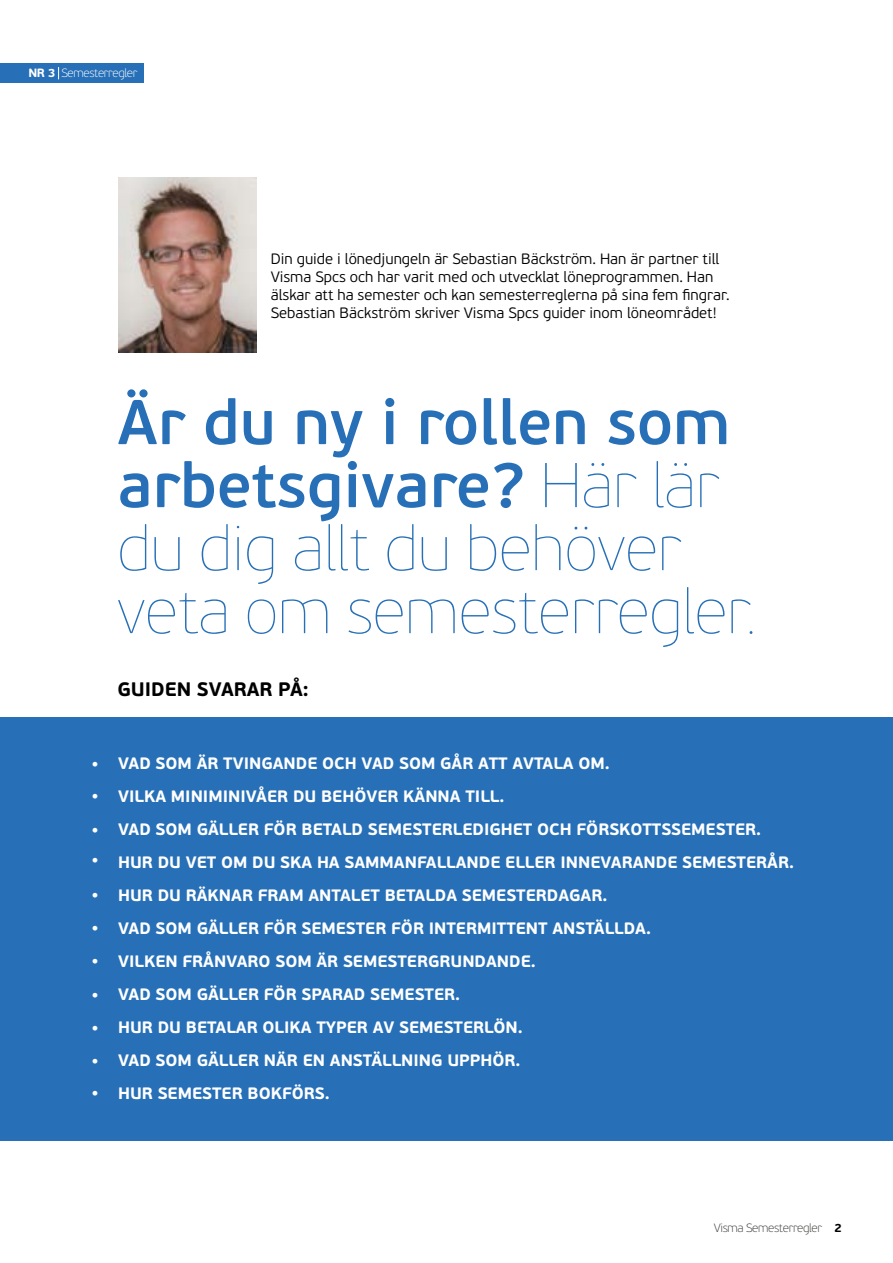
<style>
.page{position:relative;width:893px;height:1263px;background:#fff}
.page>*{position:absolute;margin:0;border:0;box-sizing:border-box;transform-origin:0 0}
.t1{font:63px/63px "PF Beau Sans Pro X Thin";color:#2770b7}
.t2{font:600 63px/63px "PF Beau Sans Pro";color:#2770b7}
.t3{font:700 19.5px "PF Beau Sans Pro";color:#000}
.t4{font:19.5px/33px "PF Beau Sans Pro";color:#fff}
.t5{font:700 16.5px/33px "PF Beau Sans Pro";color:#fff}
.t6{font:300 15px/18px "PF Beau Sans Pro";color:#000}
.t7{font:100 12px "PF Beau Sans Pro";letter-spacing:-.03em;color:#3c3c3b}
.t8{font:100 12px "PF Beau Sans Pro";letter-spacing:-.03em;color:#fff}
.s1{font-weight:700}
.s2{font-family:"PF Beau Sans Pro X Thin";font-weight:400}
.s3{font-weight:700;color:#000}
</style>
<div class="page">
<div style="left:0;top:64px;width:144px;height:19px;background:#2770b7"></div>
<svg style="left:58px;top:67px;width:1px;height:12px"></svg>
<img style="left:119px;top:177px;width:138px;height:176px">
<div style="left:0;top:718px;width:893px;height:423px;background:#2770b7"></div>
<p class="t8" style="left:28px;top:67px;width:111px"><span class="s1">NR 3</span> Semesterregler</p>
<p class="t6" style="left:271px;top:249px;width:460px">Din guide i lönedjungeln är Sebastian Bäckström. Han är partner till Visma Spcs och har varit med och utvecklat löneprogrammen. Han älskar att ha semester och kan semesterreglerna på sina fem fingrar.<br>Sebastian Bäckström skriver Visma Spcs guider inom löneområdet!</p>
<h1 class="t2" style="left:117px;top:391px;width:614px">Är du ny i rollen som arbetsgivare? <span class="s2">Här lär</span></h1>
<h1 class="t1" style="left:117px;top:518px;width:640px">du dig allt du behöver veta om semesterregler.</h1>
<p class="t3" style="left:117px;top:678px;width:193px">GUIDEN SVARAR PÅ:</p>
<p class="t4" style="left:91px;top:748px;width:9px;line-height:31.5px">• •</p>
<p class="t4" style="left:91px;top:815px;width:9px;line-height:30px">• •</p>
<p class="t4" style="left:91px;top:878px;width:9px;text-align:justify">• • • • • • •</p>
<p class="t5" style="left:118px;top:747px;width:677px">VAD SOM ÄR TVINGANDE OCH VAD SOM GÅR ATT AVTALA OM.<br>VILKA MINIMINIVÅER DU BEHÖVER KÄNNA TILL.<br>VAD SOM GÄLLER FÖR BETALD SEMESTERLEDIGHET OCH FÖRSKOTTSSEMESTER.<br>HUR DU VET OM DU SKA HA SAMMANFALLANDE ELLER INNEVARANDE SEMESTERÅR.<br>HUR DU RÄKNAR FRAM ANTALET BETALDA SEMESTERDAGAR.<br>VAD SOM GÄLLER FÖR SEMESTER FÖR INTERMITTENT ANSTÄLLDA.<br>VILKEN FRÅNVARO SOM ÄR SEMESTERGRUNDANDE.<br>VAD SOM GÄLLER FÖR SPARAD SEMESTER.<br>HUR DU BETALAR OLIKA TYPER AV SEMESTERLÖN.<br>VAD SOM GÄLLER NÄR EN ANSTÄLLNING UPPHÖR.<br>HUR SEMESTER BOKFÖRS.</p>
<p class="t7" style="left:714px;top:1221px;width:130px">Visma Semesterregler <span class="s3">2</span></p>
</div>
